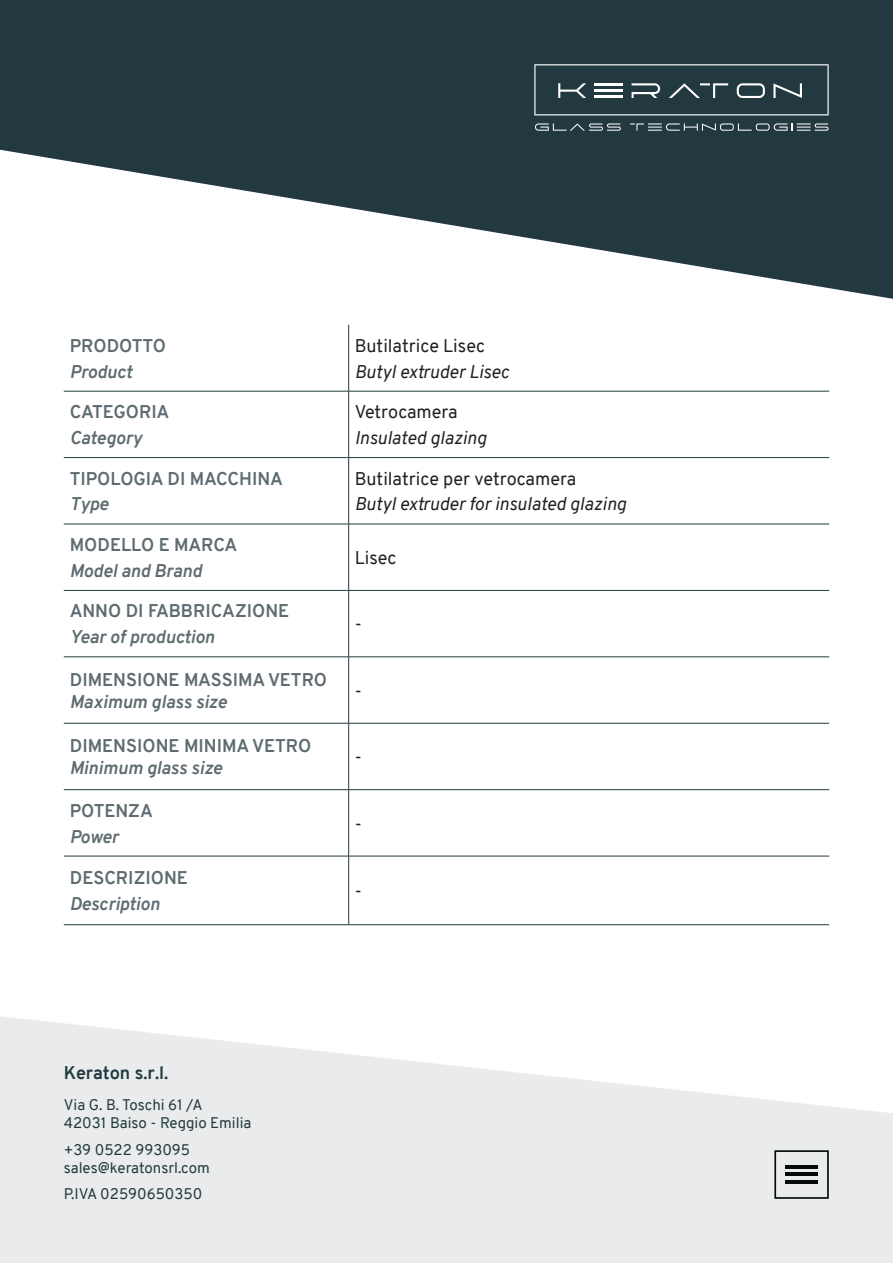
<style>
.page{position:relative;width:893px;height:1263px;background:#fff}
.page>*{position:absolute;margin:0;border:0;box-sizing:border-box;transform-origin:0 0}
.t1{font:700 18px "Overpass";color:#5e6b70}
.t2{font:italic 700 18px "Overpass";color:#5e6b70}
.t3{font:italic 18px "Overpass";color:#231f20}
.t4{font:18px "Overpass";color:#231f20}
.t5{font:700 18px "Overpass";letter-spacing:-.005em;color:#223a3f}
.t6{font:15px/18px "Overpass";color:#223a3f}
</style>
<div class="page">
<svg style="left:0;top:0;width:893px;height:299px;fill:#223a3f"></svg>
<svg style="left:0;top:1016px;width:893px;height:247px;fill:#e9ebec"></svg>
<svg style="left:534px;top:64px;width:295px;height:51px;background:#364c50"></svg>
<svg style="left:535px;top:123px;width:86px;height:8px"></svg>
<svg style="left:630px;top:123px;width:198px;height:8px;background:#56696c"></svg>
<hr style="left:595px;top:83px;width:28px;height:3px;background:#fff">
<hr style="left:595px;top:89px;width:28px;height:3px;background:#fff">
<hr style="left:595px;top:96px;width:28px;height:2px;background:#fff">
<hr style="left:785px;top:1165px;width:33px;height:3px;background:#070a0b">
<hr style="left:785px;top:1173px;width:33px;height:3px;background:#070a0b">
<hr style="left:785px;top:1180px;width:33px;height:3px;background:#070a0b">
<div style="left:774px;top:1150px;width:55px;height:49px;border:2px solid #070a0b"></div>
<hr style="left:348px;top:325px;width:1px;height:66px;background:#223a3f">
<hr style="left:64px;top:391px;width:285px;height:1px;background:#223a3f">
<hr style="left:349px;top:391px;width:480px;height:1px;background:#223a3f">
<hr style="left:348px;top:391px;width:1px;height:66px;background:#223a3f">
<hr style="left:64px;top:457px;width:285px;height:1px;background:#223a3f">
<hr style="left:349px;top:457px;width:480px;height:1px;background:#223a3f">
<hr style="left:348px;top:458px;width:1px;height:66px;background:#223a3f">
<hr style="left:64px;top:524px;width:285px;height:1px;background:#223a3f">
<hr style="left:349px;top:524px;width:480px;height:1px;background:#223a3f">
<hr style="left:348px;top:524px;width:1px;height:66px;background:#223a3f">
<hr style="left:64px;top:590px;width:285px;height:1px;background:#223a3f">
<hr style="left:349px;top:590px;width:480px;height:1px;background:#223a3f">
<hr style="left:348px;top:591px;width:1px;height:66px;background:#223a3f">
<hr style="left:64px;top:656px;width:285px;height:1px;background:#223a3f">
<hr style="left:349px;top:656px;width:480px;height:1px;background:#223a3f">
<hr style="left:348px;top:657px;width:1px;height:66px;background:#223a3f">
<hr style="left:64px;top:723px;width:285px;height:1px;background:#223a3f">
<hr style="left:349px;top:723px;width:480px;height:1px;background:#223a3f">
<hr style="left:348px;top:723px;width:1px;height:66px;background:#223a3f">
<hr style="left:64px;top:789px;width:285px;height:1px;background:#223a3f">
<hr style="left:349px;top:789px;width:480px;height:1px;background:#223a3f">
<hr style="left:348px;top:790px;width:1px;height:66px;background:#223a3f">
<hr style="left:64px;top:856px;width:285px;height:1px;background:#223a3f">
<hr style="left:349px;top:856px;width:480px;height:1px;background:#223a3f">
<hr style="left:348px;top:856px;width:1px;height:68px;background:#223a3f">
<hr style="left:64px;top:924px;width:285px;height:1px;background:#223a3f">
<hr style="left:349px;top:924px;width:480px;height:1px;background:#223a3f">
<p class="t1" style="left:70px;top:333px;width:98px">PRODOTTO</p>
<p class="t2" style="left:70px;top:358px;width:64px">Product</p>
<p class="t1" style="left:70px;top:399px;width:101px">CATEGORIA</p>
<p class="t2" style="left:70px;top:425px;width:74px">Category</p>
<p class="t1" style="left:70px;top:465px;width:215px">TIPOLOGIA DI MACCHINA</p>
<p class="t2" style="left:70px;top:491px;width:40px">Type</p>
<p class="t1" style="left:70px;top:532px;width:169px">MODELLO E MARCA</p>
<p class="t2" style="left:70px;top:558px;width:134px">Model and Brand</p>
<p class="t1" style="left:70px;top:598px;width:221px">ANNO DI FABBRICAZIONE</p>
<p class="t2" style="left:70px;top:624px;width:146px">Year of production</p>
<p class="t1" style="left:70px;top:667px;width:259px">DIMENSIONE MASSIMA VETRO</p>
<p class="t2" style="left:70px;top:688px;width:159px">Maximum glass size</p>
<p class="t1" style="left:70px;top:733px;width:243px">DIMENSIONE MINIMA VETRO</p>
<p class="t2" style="left:70px;top:755px;width:154px">Minimum glass size</p>
<p class="t1" style="left:70px;top:797px;width:85px">POTENZA</p>
<p class="t2" style="left:70px;top:823px;width:50px">Power</p>
<p class="t1" style="left:70px;top:865px;width:120px">DESCRIZIONE</p>
<p class="t2" style="left:70px;top:891px;width:91px">Description</p>
<p class="t4" style="left:355px;top:333px;width:132px">Butilatrice Lisec</p>
<p class="t3" style="left:355px;top:358px;width:156px">Butyl extruder Lisec</p>
<p class="t4" style="left:355px;top:399px;width:104px">Vetrocamera</p>
<p class="t3" style="left:355px;top:425px;width:133px">Insulated glazing</p>
<p class="t4" style="left:355px;top:465px;width:223px">Butilatrice per vetrocamera</p>
<p class="t3" style="left:355px;top:491px;width:273px">Butyl extruder for insulated glazing</p>
<p class="t4" style="left:355px;top:545px;width:43px">Lisec</p>
<p class="t4" style="left:355px;top:611px;width:9px">-</p>
<p class="t4" style="left:355px;top:678px;width:9px">-</p>
<p class="t4" style="left:355px;top:744px;width:9px">-</p>
<p class="t4" style="left:355px;top:810px;width:9px">-</p>
<p class="t4" style="left:355px;top:878px;width:9px">-</p>
<p class="t5" style="left:64px;top:1060px;width:106px">Keraton s.r.l.</p>
<p class="t6" style="left:64px;top:1096px;width:189px">Via G. B. Toschi 61 /A<br>42031 Baiso - Reggio Emilia</p>
<p class="t6" style="left:64px;top:1140px;width:147px">+39 0522 993095 sales@keratonsrl.com</p>
<p class="t6" style="left:64px;top:1185px;width:140px">P.IVA 02590650350</p>
</div>
